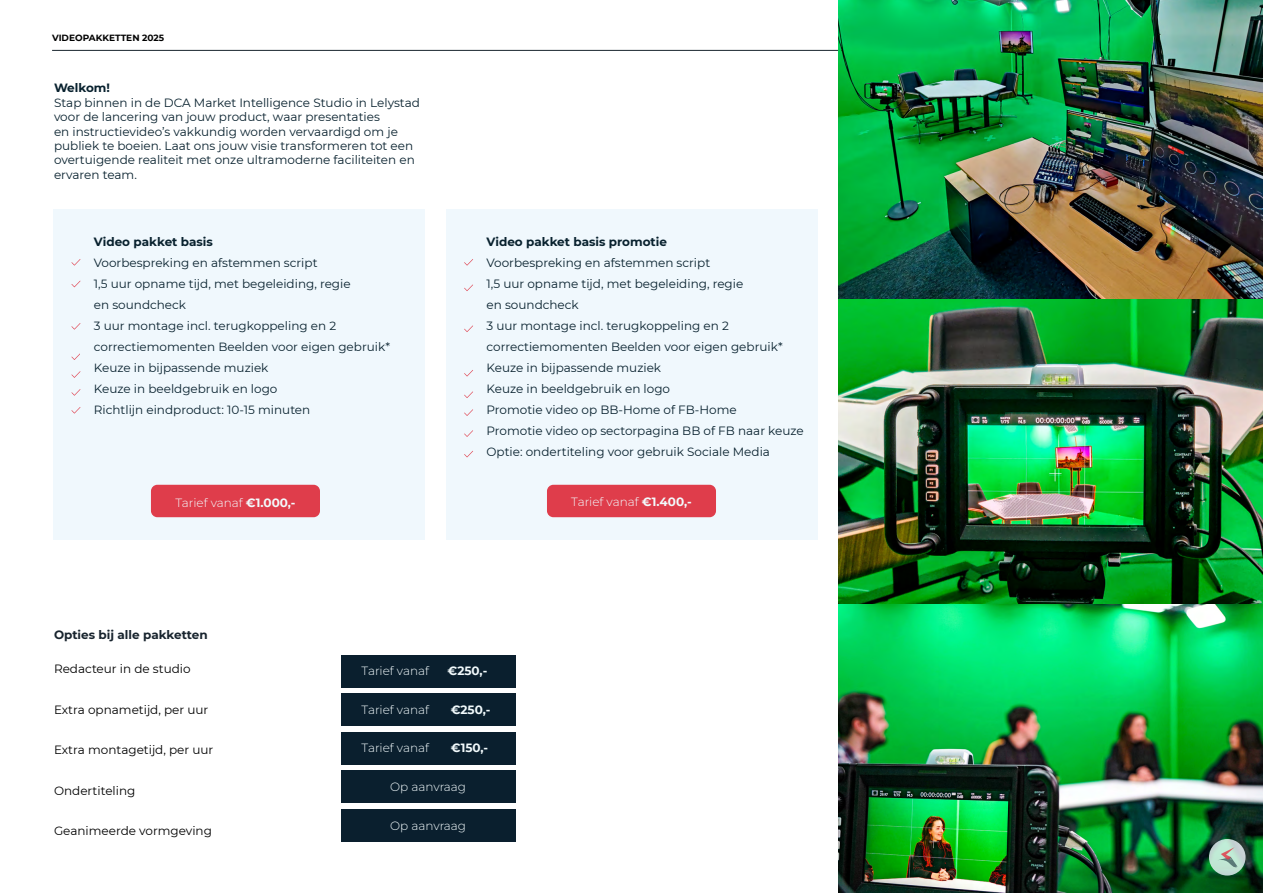
<style>
.page{position:relative;width:1263px;height:893px;background:#fff}
.page>*{position:absolute;margin:0;border:0;box-sizing:border-box;transform-origin:0 0}
.t1{font:12px/21px "Montserrat";color:#08212e}
.t2{font:12px "Montserrat";color:#000}
.t3{font:100 12px "Montserrat";color:#f2fafc}
.t4{font:700 12px "Montserrat";color:#08212e}
.t5{font:700 12px "Montserrat";color:#18242e}
.t6{font:700 12px "Montserrat";color:#f2fafc}
.t7{font:11.85px/21px "Montserrat";color:#08212e}
.t8{font:700 9px "Montserrat";color:#000}
.s1{font-weight:700}
</style>
<div class="page">
<hr style="left:52px;top:50px;width:1157px;height:1px;background:#18242e">
<div style="left:53px;top:209px;width:372px;height:330px;background:#f0f8fd"></div>
<div style="left:445px;top:209px;width:372px;height:330px;background:#f0f8fd"></div>
<svg style="left:72px;top:259px;width:8px;height:7px"></svg>
<svg style="left:464px;top:259px;width:9px;height:7px"></svg>
<svg style="left:72px;top:354px;width:7px;height:6px"></svg>
<svg style="left:464px;top:325px;width:9px;height:7px"></svg>
<svg style="left:72px;top:281px;width:8px;height:6px"></svg>
<svg style="left:464px;top:285px;width:9px;height:6px"></svg>
<svg style="left:72px;top:371px;width:8px;height:7px"></svg>
<svg style="left:72px;top:323px;width:8px;height:7px"></svg>
<svg style="left:72px;top:389px;width:8px;height:7px"></svg>
<svg style="left:464px;top:370px;width:9px;height:6px"></svg>
<svg style="left:464px;top:409px;width:9px;height:7px"></svg>
<svg style="left:72px;top:407px;width:8px;height:6px"></svg>
<svg style="left:464px;top:391px;width:9px;height:7px"></svg>
<svg style="left:464px;top:430px;width:9px;height:7px"></svg>
<svg style="left:464px;top:451px;width:9px;height:6px"></svg>
<div style="left:151px;top:485px;width:169px;height:32px;background:#df3d4b;border-radius:6px"></div>
<div style="left:547px;top:485px;width:169px;height:32px;background:#df3d4b;border-radius:6px"></div>
<div style="left:341px;top:655px;width:174px;height:32px;background:#0a1f2e"></div>
<div style="left:341px;top:693px;width:174px;height:33px;background:#0a1f2e"></div>
<div style="left:341px;top:732px;width:174px;height:32px;background:#0a1f2e"></div>
<div style="left:341px;top:771px;width:174px;height:32px;background:#0a1f2e"></div>
<div style="left:341px;top:809px;width:174px;height:33px;background:#0a1f2e"></div>
<img style="left:838px;top:298px;width:425px;height:595px">
<img style="left:838px;top:0;width:425px;height:298px">
<svg style="left:1209px;top:839px;width:36px;height:36px"></svg>
<svg style="left:1217px;top:847px;width:20px;height:21px"></svg>
<p class="t8" style="left:52px;top:31px;width:114px">VIDEOPAKKETTEN 2025</p>
<p class="t4" style="left:54px;top:79px;width:58px">Welkom!</p>
<p class="t1" style="left:54px;top:95px;width:368px;line-height:14.4px">Stap binnen in de DCA Market Intelligence Studio in Lelystad voor de lancering van jouw product, waar presentaties<br>en instructievideo’s vakkundig worden vervaardigd om je publiek te boeien. Laat ons jouw visie transformeren tot een overtuigende realiteit met onze ultramoderne faciliteiten en ervaren team.</p>
<p class="t4" style="left:94px;top:233px;width:120px">Video pakket basis</p>
<p class="t7" style="left:94px;top:252px;width:298px">Voorbespreking en afstemmen script<br>1,5 uur opname tijd, met begeleiding, regie<br>en soundcheck<br>3 uur montage incl. terugkoppeling en 2 correctiemomenten Beelden voor eigen gebruik* Keuze in bijpassende muziek<br>Keuze in beeldgebruik en logo<br>Richtlijn eindproduct: 10-15 minuten</p>
<p class="t3" style="left:175px;top:495px;width:122px">Tarief vanaf <span class="s1">€1.000,-</span></p>
<p class="t4" style="left:486px;top:233px;width:182px">Video pakket basis promotie</p>
<p class="t1" style="left:486px;top:252px;width:319px">Voorbespreking en afstemmen script<br>1,5 uur opname tijd, met begeleiding, regie<br>en soundcheck<br>3 uur montage incl. terugkoppeling en 2 correctiemomenten Beelden voor eigen gebruik* Keuze in bijpassende muziek<br>Keuze in beeldgebruik en logo<br>Promotie video op BB-Home of FB-Home<br>Promotie video op sectorpagina BB of FB naar keuze Optie: ondertiteling voor gebruik Sociale Media</p>
<p class="t3" style="left:571px;top:493px;width:122px">Tarief vanaf <span class="s1">€1.400,-</span></p>
<p class="t5" style="left:54px;top:626px;width:155px">Opties bij alle pakketten</p>
<p class="t2" style="left:54px;top:661px;width:138px">Redacteur in de studio</p>
<p class="t2" style="left:54px;top:701px;width:156px">Extra opnametijd, per uur</p>
<p class="t2" style="left:54px;top:742px;width:161px">Extra montagetijd, per uur</p>
<p class="t2" style="left:54px;top:782px;width:83px">Ondertiteling</p>
<p class="t2" style="left:54px;top:823px;width:160px">Geanimeerde vormgeving</p>
<p class="t3" style="left:362px;top:663px;width:69px">Tarief vanaf</p>
<p class="t6" style="left:448px;top:662px;width:41px">€250,-</p>
<p class="t3" style="left:362px;top:701px;width:69px">Tarief vanaf</p>
<p class="t6" style="left:451px;top:701px;width:41px">€250,-</p>
<p class="t3" style="left:362px;top:740px;width:69px">Tarief vanaf</p>
<p class="t6" style="left:451px;top:739px;width:39px">€150,-</p>
<p class="t3" style="left:390px;top:779px;width:77px">Op aanvraag</p>
<p class="t3" style="left:390px;top:817px;width:77px">Op aanvraag</p>
</div>
